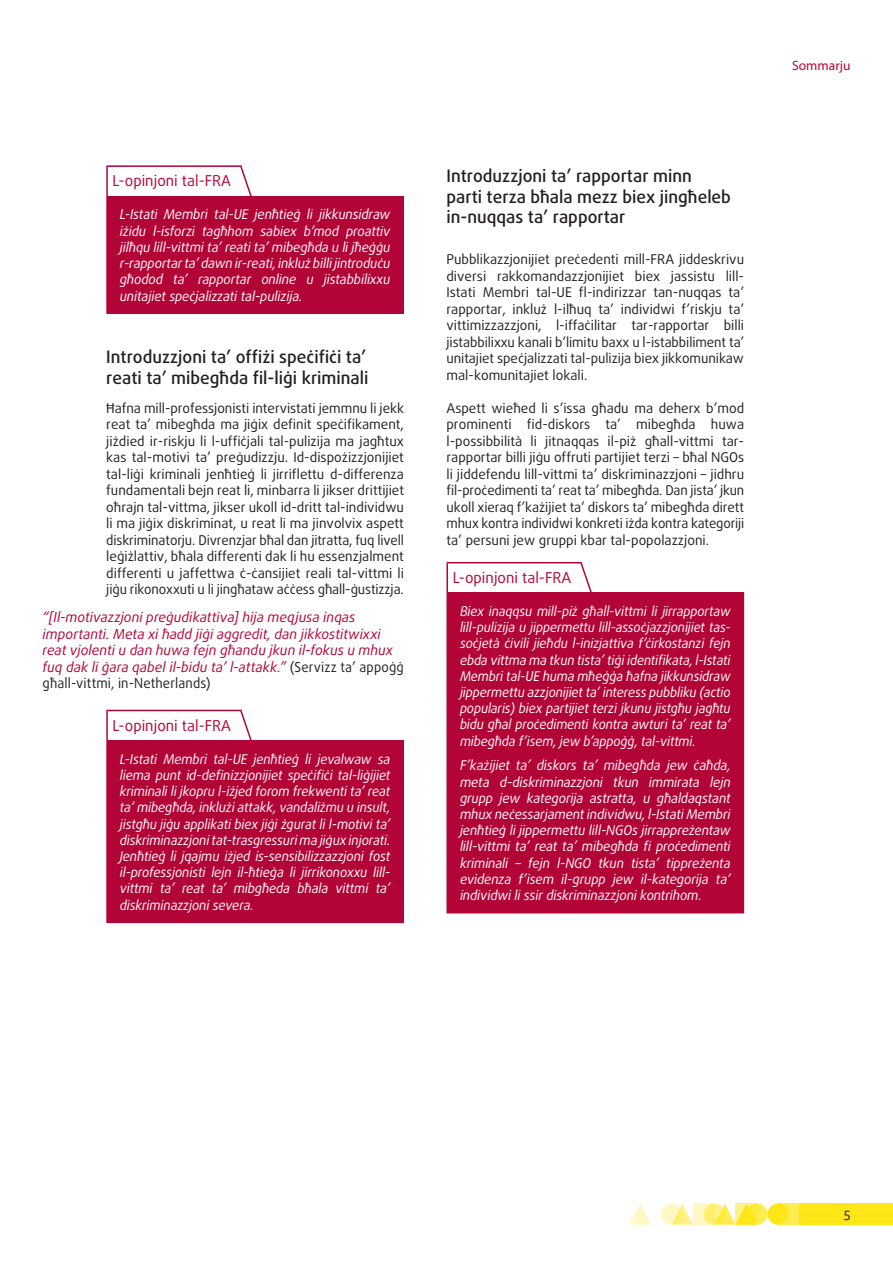
<style>
.page{position:relative;width:893px;height:1263px;background:#fff}
.page>*{position:absolute;margin:0;border:0;box-sizing:border-box;transform-origin:0 0}
.titles_h3{font:500 17.25px/20.7px "Daxline Pro";color:#231f20}
.opinion_header{font:15px "Daxline Pro";color:#b30437}
.quote_body{font:italic 13.8px/16.5px "Daxline Pro";color:#b30437}
.text_body{font:13.5px/16.5px "Daxline Pro";letter-spacing:-.005em;color:#231f20;text-align:justify}
.opinion_text{font:italic 13.5px/16.2px "Daxline Pro";letter-spacing:-.01em;color:#fff;text-align:justify}
.opinion_text-2{font:italic 13.5px/16.2px "Daxline Pro";letter-spacing:-.01em;color:#fff;text-align:justify;scale:.96 1}
.opinion_text-3{font:italic 13.5px/16.2px "Daxline Pro";letter-spacing:-.01em;color:#fff;text-align:justify;scale:.95 1}
.t1{font:13.5px "Myriad Pro";color:#b30437}
.s1{font-style:normal;color:#231f20}
</style>
<div class="page">
<div style="left:746px;top:1203px;width:21px;height:22px;background:#ffec50;border-radius:50%"></div>
<div style="left:778px;top:1203px;width:21px;height:22px;background:#ffec50"></div>
<div style="left:799px;top:1203px;width:94px;height:22px;background:#ffe616"></div>
<svg style="left:675px;top:1203px;width:18px;height:22px"></svg>
<svg style="left:629px;top:1204px;width:22px;height:21px"></svg>
<div style="left:767px;top:1203px;width:22px;height:22px;background:#ffe616;border-radius:50%"></div>
<svg style="left:718px;top:1203px;width:18px;height:22px"></svg>
<svg style="left:704px;top:1203px;width:21px;height:22px"></svg>
<svg style="left:661px;top:1203px;width:21px;height:22px"></svg>
<svg style="left:736px;top:1203px;width:21px;height:22px"></svg>
<svg style="left:693px;top:1203px;width:21px;height:22px"></svg>
<div style="left:107px;top:196px;width:296px;height:117px;background:#b30437"></div>
<hr style="left:106px;top:167px;width:2px;height:29px;background:#b30437">
<hr style="left:106px;top:165px;width:135px;height:2px;background:#b30437">
<hr style="left:106px;top:196px;width:2px;height:116px;background:#b30437">
<hr style="left:106px;top:312px;width:135px;height:2px;background:#b30437">
<hr style="left:241px;top:312px;width:163px;height:2px;background:#b30437">
<hr style="left:402px;top:196px;width:2px;height:116px;background:#b30437">
<div style="left:107px;top:740px;width:296px;height:182px;background:#b30437"></div>
<hr style="left:106px;top:711px;width:2px;height:29px;background:#b30437">
<hr style="left:106px;top:710px;width:135px;height:1px;background:#b30437">
<hr style="left:106px;top:740px;width:2px;height:181px;background:#b30437">
<hr style="left:106px;top:921px;width:135px;height:2px;background:#b30437">
<hr style="left:241px;top:921px;width:163px;height:2px;background:#b30437">
<hr style="left:402px;top:740px;width:2px;height:181px;background:#b30437">
<div style="left:447px;top:593px;width:296px;height:320px;background:#b30437"></div>
<hr style="left:446px;top:563px;width:2px;height:30px;background:#b30437">
<hr style="left:446px;top:562px;width:135px;height:1px;background:#b30437">
<hr style="left:446px;top:593px;width:2px;height:319px;background:#b30437">
<hr style="left:446px;top:912px;width:135px;height:1px;background:#b30437">
<hr style="left:581px;top:912px;width:163px;height:1px;background:#b30437">
<hr style="left:743px;top:593px;width:1px;height:319px;background:#b30437">
<svg style="left:239px;top:165px;width:13px;height:31px"></svg>
<svg style="left:239px;top:709px;width:13px;height:31px"></svg>
<svg style="left:579px;top:562px;width:14px;height:31px"></svg>
<p class="opinion_header" style="left:112px;top:171px;width:120px">L-opinjoni tal-FRA</p>
<p class="opinion_text" style="left:120px;top:207px;width:272px">L-Istati Membri tal-UE jenħtieġ li jikkunsidraw iżidu l-isforzi tagħhom sabiex b’mod proattiv jilħqu lill-vittmi ta’ reati ta’ mibegħda u li jħeġġu r-rapportar ta’ dawn ir-reati, inkluż billi jintroduċu għodod ta’ rapportar online u jistabbilixxu unitajiet speċjalizzati tal-pulizija.</p>
<p class="titles_h3" style="left:106px;top:347px;width:264px">Introduzzjoni ta’ offiżi speċifiċi ta’ reati ta’ mibegħda fil-liġi kriminali</p>
<p class="text_body" style="left:106px;top:400px;width:299px">Ħafna mill-professjonisti intervistati jemmnu li jekk reat ta’ mibegħda ma jiġix definit speċifikament, jiżdied ir-riskju li l-uffiċjali tal-pulizija ma jagħtux kas tal-motivi ta’ preġudizzju. Id-dispożizzjonijiet tal-liġi kriminali jenħtieġ li jirriflettu d-differenza fundamentali bejn reat li, minbarra li jikser drittijiet oħrajn tal-vittma, jikser ukoll id-dritt tal-individwu li ma jiġix diskriminat, u reat li ma jinvolvix aspett diskriminatorju. Divrenzjar bħal dan jitratta, fuq livell leġiżlattiv, bħala differenti dak li hu essenzjalment differenti u jaffettwa ċ-ċansijiet reali tal-vittmi li jiġu rikonoxxuti u li jingħataw aċċess għall-ġustizzja.</p>
<p class="quote_body" style="left:43px;top:609px;width:363px">“[Il-motivazzjoni preġudikattiva] hija meqjusa inqas importanti. Meta xi ħadd jiġi aggredit, dan jikkostitwixxi reat vjolenti u dan huwa fejn għandu jkun il-fokus u mhux fuq dak li ġara qabel il-bidu ta’ l-attakk.” <span class="s1">(Servizz ta’ appoġġ għall-vittmi, in-Netherlands)</span></p>
<p class="opinion_header" style="left:112px;top:715px;width:120px">L-opinjoni tal-FRA</p>
<p class="opinion_text-2" style="left:120px;top:751px;width:283px">L-Istati Membri tal-UE jenħtieġ li jevalwaw sa liema punt id-definizzjonijiet speċifiċi tal-liġijiet kriminali li jkopru l-iżjed forom frekwenti ta’ reat ta’ mibegħda, inklużi attakk, vandaliżmu u insult, jistgħu jiġu applikati biex jiġi żgurat li l-motivi ta’ diskriminazzjoni tat-trasgressuri ma jiġux injorati.<br>Jenħtieġ li jqajmu iżjed is-sensibilizzazzjoni fost il-professjonisti lejn il-ħtieġa li jirrikonoxxu lill&shy;vittmi ta’ reat ta’ mibgħeda bħala vittmi ta’ diskriminazzjoni severa.</p>
<p class="titles_h3" style="left:446px;top:165px;width:286px">Introduzzjoni ta’ rapportar minn parti terza bħala mezz biex jingħeleb in-nuqqas ta’ rapportar</p>
<p class="text_body" style="left:446px;top:251px;width:299px">Pubblikazzjonijiet preċedenti mill-FRA jiddeskrivu diversi rakkomandazzjonijiet biex jassistu lill-Istati Membri tal-UE fl-indirizzar tan-nuqqas ta’ rapportar, inkluż l-ilħuq ta’ individwi f’riskju ta’ vittimizzazzjoni, l-iffaċilitar tar-rapportar billi jistabbilixxu kanali b’limitu baxx u l-istabbiliment ta’ unitajiet speċjalizzati tal-pulizija biex jikkomunikaw mal-komunitajiet lokali.</p>
<p class="text_body" style="left:446px;top:400px;width:299px">Aspett wieħed li s’issa għadu ma deherx b’mod prominenti fid-diskors ta’ mibegħda huwa l-possibbilità li jitnaqqas il-piż għall-vittmi tar&shy;rapportar billi jiġu offruti partijiet terzi – bħal NGOs li jiddefendu lill-vittmi ta’ diskriminazzjoni – jidhru fil-proċedimenti ta’ reat ta’ mibegħda. Dan jista’ jkun ukoll xieraq f’każijiet ta’ diskors ta’ mibegħda dirett mhux kontra individwi konkreti iżda kontra kategoriji ta’ persuni jew gruppi kbar tal-popolazzjoni.</p>
<p class="opinion_header" style="left:453px;top:567px;width:120px">L-opinjoni tal-FRA</p>
<p class="opinion_text-3" style="left:460px;top:603px;width:286px">Biex inaqqsu mill-piż għall-vittmi li jirrapportaw lill-pulizija u jippermettu lill-assoċjazzjonijiet tas&shy;soċjetà ċivili jieħdu l-inizjattiva f’ċirkostanzi fejn ebda vittma ma tkun tista’ tiġi identifikata, l-Istati Membri tal-UE huma mħeġġa ħafna jikkunsidraw jippermettu azzjonijiet ta’ interess pubbliku (actio popularis) biex partijiet terzi jkunu jistgħu jagħtu bidu għal proċedimenti kontra awturi ta’ reat ta’ mibegħda f’isem, jew b’appoġġ, tal-vittmi.</p>
<p class="opinion_text" style="left:460px;top:757px;width:272px">F’każijiet ta’ diskors ta’ mibegħda jew ċaħda, meta d-diskriminazzjoni tkun immirata lejn grupp jew kategorija astratta, u għaldaqstant mhux neċessarjament individwu, l-Istati Membri jenħtieġ li jippermettu lill-NGOs jirrappreżentaw lill-vittmi ta’ reat ta’ mibegħda fi proċedimenti kriminali – fejn l-NGO tkun tista’ tippreżenta evidenza f’isem il-grupp jew il-kategorija ta’ individwi li ssir diskriminazzjoni kontrihom.</p>
<p class="t1" style="left:792px;top:57px;width:60px">Sommarju</p>
<p class="text_body" style="left:844px;top:1205px;width:8px">5</p>
</div>
